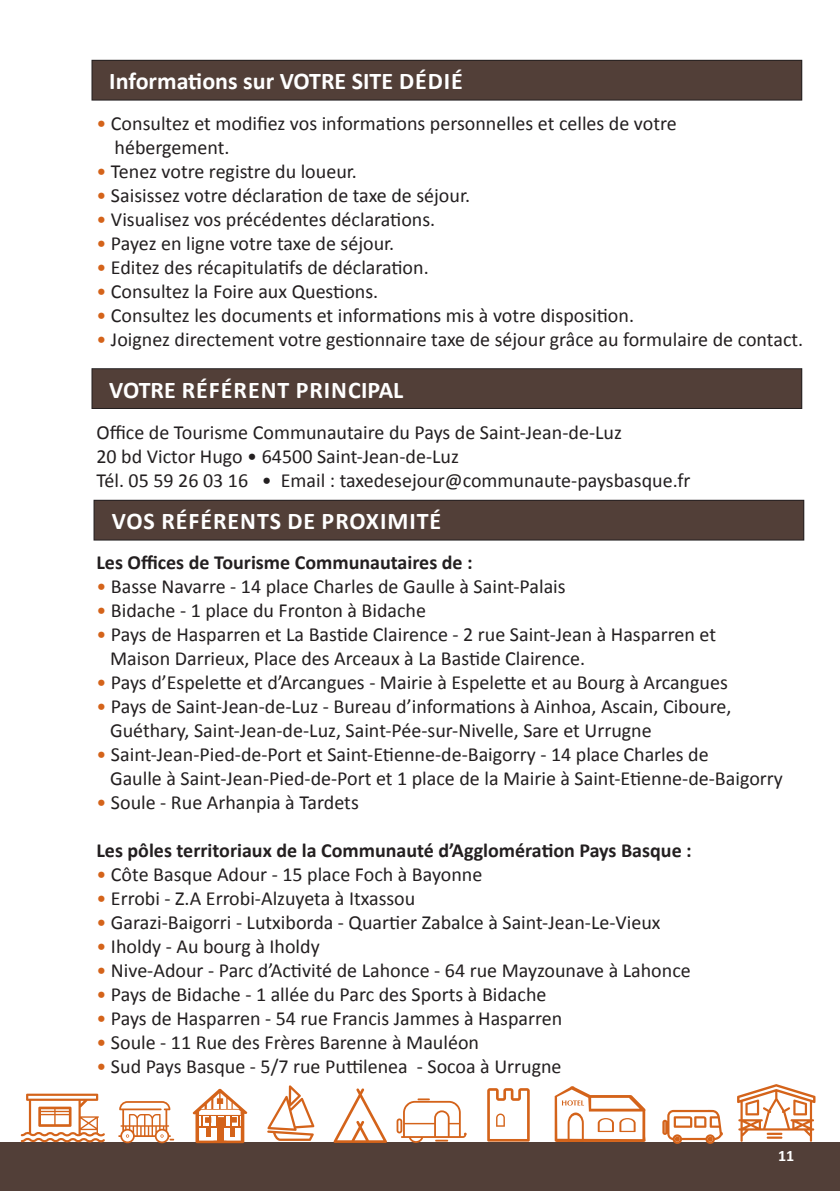
<style>
.page{position:relative;width:840px;height:1191px;background:#fff}
.page>*{position:absolute;margin:0;border:0;box-sizing:border-box;transform-origin:0 0}
.t1{font:700 24px "Calibri";letter-spacing:.035em;color:#fff}
.t2{font:700 24px "Calibri";color:#fff}
.t3{font:20px/24px "Calibri";color:#231f20}
.t4{font:700 20px "Calibri";color:#231f20}
.t5{font:700 16px "Calibri";color:#fff}
.s1{color:#d4631a}
</style>
<div class="page">
<div style="left:0;top:1142px;width:839px;height:49px;background:#523f38"></div>
<svg style="left:118px;top:1101px;width:56px;height:42px"></svg>
<div style="left:396px;top:1118px;width:6px;height:15px;background:#d4631a;border-radius:3px"></div>
<svg style="left:398px;top:1098px;width:68px;height:45px"></svg>
<svg style="left:21px;top:1093px;width:84px;height:49px"></svg>
<svg style="left:267px;top:1085px;width:47px;height:55px"></svg>
<svg style="left:487px;top:1088px;width:42px;height:53px"></svg>
<svg style="left:333px;top:1088px;width:54px;height:55px"></svg>
<svg style="left:554px;top:1086px;width:91px;height:56px"></svg>
<svg style="left:192px;top:1088px;width:55px;height:55px"></svg>
<svg style="left:737px;top:1084px;width:78px;height:57px"></svg>
<svg style="left:662px;top:1109px;width:60px;height:34px"></svg>
<div style="left:92px;top:60px;width:709px;height:40px;background:#523f38"></div>
<div style="left:92px;top:60px;width:709px;height:40px;border:1px solid #231f20"></div>
<div style="left:92px;top:369px;width:709px;height:39px;background:#523f38"></div>
<div style="left:92px;top:368px;width:709px;height:41px;border:1px solid #231f20"></div>
<div style="left:94px;top:500px;width:709px;height:40px;background:#523f38"></div>
<div style="left:94px;top:500px;width:709px;height:40px;border:1px solid #231f20"></div>
<p class="t2" style="left:109px;top:66px;width:355px">Informations sur VOTRE SITE DÉDIÉ</p>
<p class="t3" style="left:114px;top:111px;width:563px;text-indent:-18px"><span class="s1">•</span> Consultez et modifiez vos informations personnelles et celles de votre hébergement.</p>
<p class="t3" style="left:96px;top:159px;width:262px"><span class="s1">•</span> Tenez votre registre du loueur.</p>
<p class="t3" style="left:96px;top:183px;width:375px"><span class="s1">•</span> Saisissez votre déclaration de taxe de séjour.</p>
<p class="t3" style="left:96px;top:207px;width:340px"><span class="s1">•</span> Visualisez vos précédentes déclarations.</p>
<p class="t3" style="left:96px;top:231px;width:299px"><span class="s1">•</span> Payez en ligne votre taxe de séjour.</p>
<p class="t3" style="left:96px;top:255px;width:333px"><span class="s1">•</span> Editez des récapitulatifs de déclaration.</p>
<p class="t3" style="left:96px;top:279px;width:283px"><span class="s1">•</span> Consultez la Foire aux Questions.</p>
<p class="t3" style="left:96px;top:303px;width:538px"><span class="s1">•</span> Consultez les documents et informations mis à votre disposition.</p>
<p class="t3" style="left:96px;top:327px;width:707px"><span class="s1">•</span> Joignez directement votre gestionnaire taxe de séjour grâce au formulaire de contact.</p>
<p class="t1" style="left:109px;top:374px;width:295px">VOTRE RÉFÉRENT PRINCIPAL</p>
<p class="t3" style="left:96px;top:420px;width:595px">Office de Tourisme Communautaire du Pays de Saint-Jean-de-Luz<br>20 bd Victor Hugo • 64500 Saint-Jean-de-Luz<br>Tél. 05 59 26 03 16 • Email : taxedesejour@communaute-paysbasque.fr</p>
<p class="t1" style="left:112px;top:506px;width:331px">VOS RÉFÉRENTS DE PROXIMITÉ</p>
<p class="t4" style="left:96px;top:550px;width:377px">Les Offices de Tourisme Communautaires de :</p>
<p class="t3" style="left:96px;top:574px;width:470px"><span class="s1">•</span> Basse Navarre - 14 place Charles de Gaulle à Saint-Palais</p>
<p class="t3" style="left:96px;top:598px;width:331px"><span class="s1">•</span> Bidache - 1 place du Fronton à Bidache</p>
<p class="t3" style="left:110px;top:622px;width:607px;text-indent:-14px"><span class="s1">•</span> Pays de Hasparren et La Bastide Clairence - 2 rue Saint-Jean à Hasparren et<br>Maison Darrieux, Place des Arceaux à La Bastide Clairence.</p>
<p class="t3" style="left:96px;top:670px;width:632px"><span class="s1">•</span> Pays d’Espelette et d’Arcangues - Mairie à Espelette et au Bourg à Arcangues</p>
<p class="t3" style="left:110px;top:694px;width:622px;text-indent:-14px"><span class="s1">•</span> Pays de Saint-Jean-de-Luz - Bureau d’informations à Ainhoa, Ascain, Ciboure,<br>Guéthary, Saint-Jean-de-Luz, Saint-Pée-sur-Nivelle, Sare et Urrugne</p>
<p class="t3" style="left:110px;top:742px;width:674px;text-indent:-14px"><span class="s1">•</span> Saint-Jean-Pied-de-Port et Saint-Etienne-de-Baigorry - 14 place Charles de<br>Gaulle à Saint-Jean-Pied-de-Port et 1 place de la Mairie à Saint-Etienne-de-Baigorry</p>
<p class="t3" style="left:96px;top:790px;width:264px"><span class="s1">•</span> Soule - Rue Arhanpia à Tardets</p>
<p class="t4" style="left:96px;top:838px;width:596px">Les pôles territoriaux de la Communauté d’Agglomération Pays Basque :</p>
<p class="t3" style="left:96px;top:862px;width:387px"><span class="s1">•</span> Côte Basque Adour - 15 place Foch à Bayonne</p>
<p class="t3" style="left:96px;top:886px;width:320px"><span class="s1">•</span> Errobi - Z.A Errobi-Alzuyeta à Itxassou</p>
<p class="t3" style="left:96px;top:910px;width:565px"><span class="s1">•</span> Garazi-Baigorri - Lutxiborda - Quartier Zabalce à Saint-Jean-Le-Vieux</p>
<p class="t3" style="left:96px;top:934px;width:225px"><span class="s1">•</span> Iholdy - Au bourg à Iholdy</p>
<p class="t3" style="left:96px;top:958px;width:595px"><span class="s1">•</span> Nive-Adour - Parc d’Activité de Lahonce - 64 rue Mayzounave à Lahonce</p>
<p class="t3" style="left:96px;top:982px;width:451px"><span class="s1">•</span> Pays de Bidache - 1 allée du Parc des Sports à Bidache</p>
<p class="t3" style="left:96px;top:1006px;width:467px"><span class="s1">•</span> Pays de Hasparren - 54 rue Francis Jammes à Hasparren</p>
<p class="t3" style="left:96px;top:1030px;width:384px"><span class="s1">•</span> Soule - 11 Rue des Frères Barenne à Mauléon</p>
<p class="t3" style="left:96px;top:1054px;width:466px"><span class="s1">•</span> Sud Pays Basque - 5/7 rue Puttilenea - Socoa à Urrugne</p>
<p class="t5" style="left:777px;top:1145px;width:18px">11</p>
</div>
